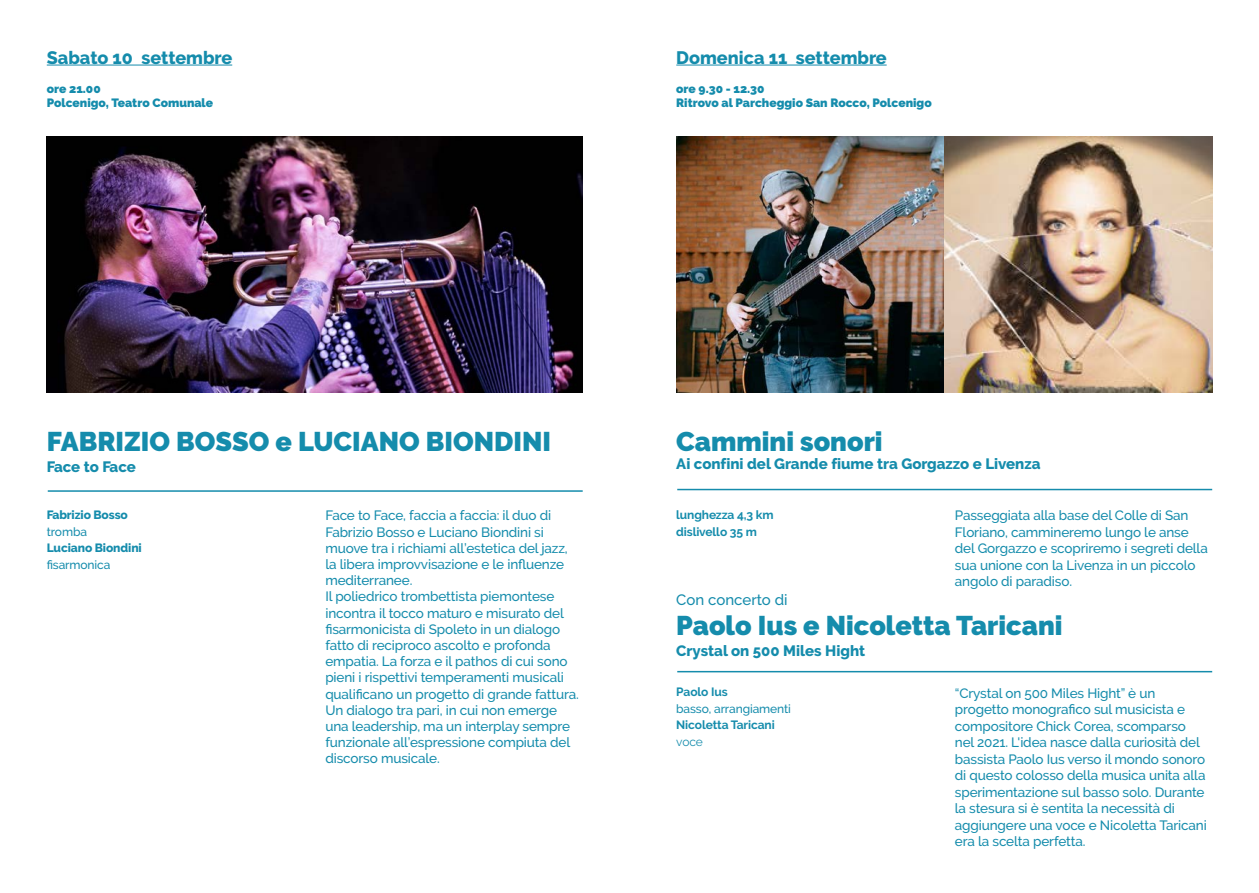
<style>
.page{position:relative;width:1259px;height:893px;background:#fff}
.page>*{position:absolute;margin:0;border:0;box-sizing:border-box;transform-origin:0 0}
.t1{font:900 27px "Raleway";color:#158cac}
.t2{font:800 18px "Raleway";color:#158cac}
.t3{font:800 15px "Raleway";color:#158cac}
.t4{font:500 15px "Raleway";color:#158cac}
.t5{font:500 13.5px/16.2px "Raleway";letter-spacing:-.01em;color:#158cac}
.t6{font:900 12px/14.4px "Raleway";color:#158cac}
.t7{font:700 12px/16.5px "Raleway";letter-spacing:-.01em;color:#158cac}
.t8{font:500 12px "Raleway";letter-spacing:-.01em;color:#158cac}
.t9{font:800 12px "Raleway";letter-spacing:-.01em;color:#158cac}
.t10{font:12px "Raleway";color:#158cac}
</style>
<div class="page">
<hr style="left:47px;top:65px;width:185px;height:1px;background:#158cac">
<hr style="left:48px;top:490px;width:535px;height:2px;background:#158cac">
<img style="left:47px;top:137px;width:536px;height:255px">
<hr style="left:677px;top:671px;width:535px;height:1px;background:#158cac">
<img style="left:676px;top:137px;width:536px;height:255px">
<hr style="left:676px;top:65px;width:210px;height:1px;background:#158cac">
<hr style="left:677px;top:489px;width:535px;height:1px;background:#158cac">
<h2 class="t2" style="left:47px;top:47px;width:187px">Sabato 10 settembre</h2>
<p class="t6" style="left:47px;top:81px;width:168px">ore 21.00<br>Polcenigo, Teatro Comunale</p>
<h2 class="t2" style="left:676px;top:47px;width:212px">Domenica 11 settembre</h2>
<p class="t6" style="left:676px;top:81px;width:257px">ore 9.30 - 12.30<br>Ritrovo al Parcheggio San Rocco, Polcenigo</p>
<h1 class="t1" style="left:47px;top:425px;width:506px">FABRIZIO BOSSO e LUCIANO BIONDINI</h1>
<p class="t3" style="left:47px;top:458px;width:91px">Face to Face</p>
<p class="t5" style="left:325px;top:508px;width:255px">Face to Face, faccia a faccia: il duo di Fabrizio Bosso e Luciano Biondini si muove tra i richiami all’estetica del jazz, la libera improvvisazione e le influenze mediterranee.<br>Il poliedrico trombettista piemontese incontra il tocco maturo e misurato del fisarmonicista di Spoleto in un dialogo fatto di reciproco ascolto e profonda empatia. La forza e il pathos di cui sono pieni i rispettivi temperamenti musicali qualificano un progetto di grande fattura.<br>Un dialogo tra pari, in cui non emerge una leadership, ma un interplay sempre funzionale all’espressione compiuta del discorso musicale.</p>
<p class="t9" style="left:47px;top:508px;width:83px">Fabrizio Bosso</p>
<p class="t8" style="left:47px;top:524px;width:42px">tromba</p>
<p class="t9" style="left:47px;top:541px;width:97px">Luciano Biondini</p>
<p class="t8" style="left:47px;top:557px;width:65px">fisarmonica</p>
<h1 class="t1" style="left:676px;top:425px;width:208px">Cammini sonori</h1>
<p class="t3" style="left:676px;top:455px;width:366px">Ai confini del Grande fiume tra Gorgazzo e Livenza</p>
<p class="t5" style="left:955px;top:507px;width:254px">Passeggiata alla base del Colle di San Floriano, cammineremo lungo le anse del Gorgazzo e scopriremo i segreti della sua unione con la Livenza in un piccolo angolo di paradiso.</p>
<p class="t7" style="left:676px;top:507px;width:99px">lunghezza 4,3 km dislivello 35 m</p>
<p class="t4" style="left:676px;top:591px;width:113px">Con concerto di</p>
<h1 class="t1" style="left:676px;top:610px;width:388px">Paolo Ius e Nicoletta Taricani</h1>
<p class="t3" style="left:676px;top:643px;width:190px">Crystal on 500 Miles Hight</p>
<p class="t5" style="left:955px;top:685px;width:253px">“Crystal on 500 Miles Hight” è un progetto monografico sul musicista e compositore Chick Corea, scomparso nel 2021. L'idea nasce dalla curiosità del bassista Paolo Ius verso il mondo sonoro di questo colosso della musica unita alla sperimentazione sul basso solo. Durante la stesura si è sentita la necessità di aggiungere una voce e Nicoletta Taricani era la scelta perfetta.</p>
<p class="t7" style="left:676px;top:684px;width:53px">Paolo Ius</p>
<p class="t8" style="left:676px;top:702px;width:116px">basso, arrangiamenti</p>
<p class="t7" style="left:676px;top:717px;width:100px">Nicoletta Taricani</p>
<p class="t10" style="left:676px;top:735px;width:28px">voce</p>
</div>
